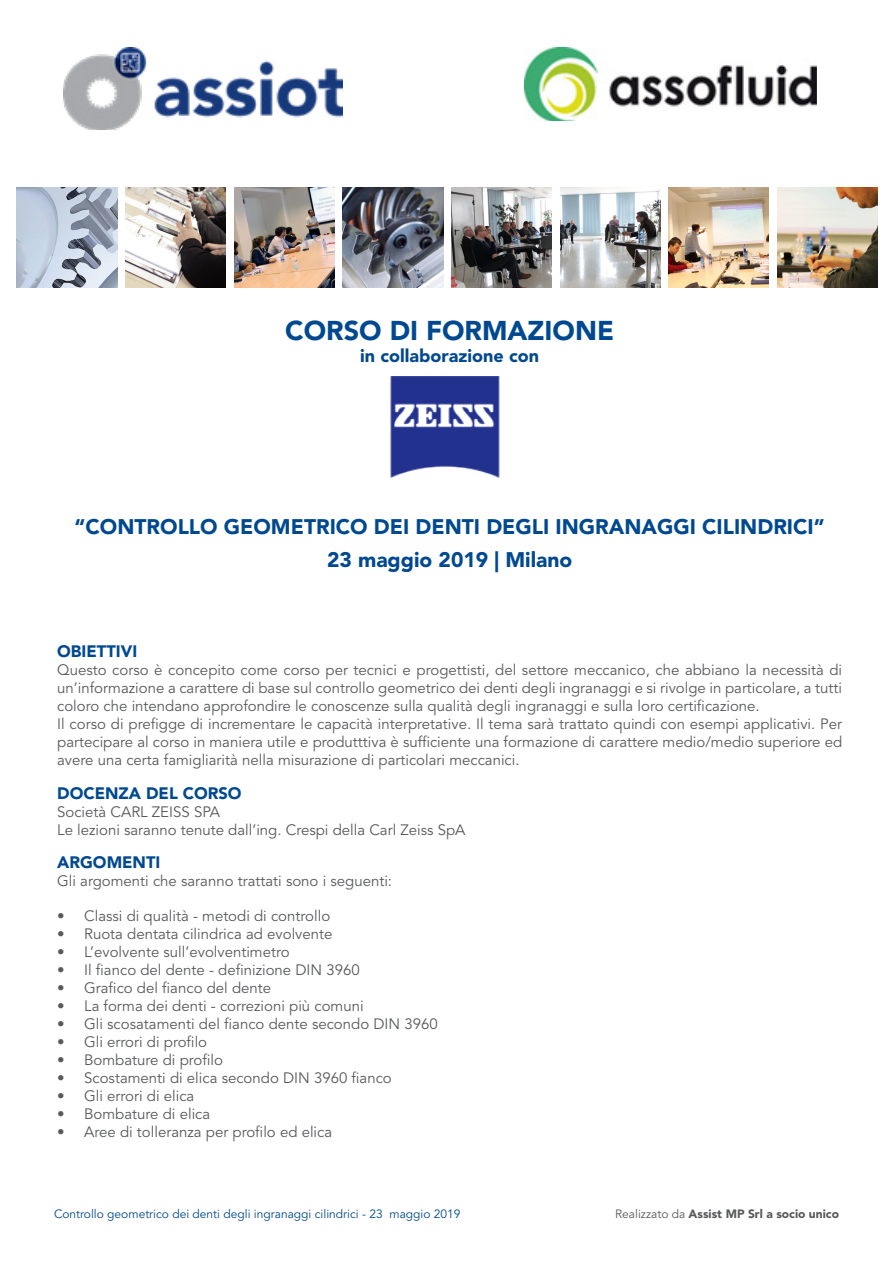
<style>
.page{position:relative;width:893px;height:1263px;background:#fff}
.page>*{position:absolute;margin:0;border:0;box-sizing:border-box;transform-origin:0 0}
.t1{font:900 27px "Avenir LT Std";color:#004990}
.t2{font:900 21px/33px "Avenir LT Std";color:#004990;text-align:center}
.t3{font:900 18px "Avenir LT Std";color:#004990}
.t4{font:900 16.5px "Avenir LT Std";color:#004990}
.t5{font:15px/18px "Avenir LT Std";color:#58595b}
.t6{font:12px "Avenir LT Std";color:#004990}
.t7{font:900 12px "Avenir LT Std";color:#58595b}
.s1{font-weight:400}
</style>
<div class="page">
<img style="left:17px;top:187px;width:100px;height:100px">
<img style="left:126px;top:187px;width:100px;height:100px">
<img style="left:234px;top:187px;width:100px;height:100px">
<img style="left:451px;top:187px;width:101px;height:100px">
<img style="left:343px;top:187px;width:100px;height:100px">
<img style="left:560px;top:187px;width:100px;height:100px">
<img style="left:669px;top:187px;width:100px;height:100px">
<img style="left:777px;top:187px;width:100px;height:100px">
<img style="left:63px;top:48px;width:280px;height:82px">
<img style="left:525px;top:48px;width:291px;height:73px">
<img style="left:390px;top:376px;width:110px;height:102px">
<h1 class="t1" style="left:285px;top:314px;width:330px">CORSO DI FORMAZIONE</h1>
<p class="t3" style="left:360px;top:344px;width:180px">in collaborazione con</p>
<h2 class="t2" style="left:75px;top:510px;width:752px">“CONTROLLO GEOMETRICO DEI DENTI DEGLI INGRANAGGI CILINDRICI”<br>23 maggio 2019 | Milano</h2>
<p class="t4" style="left:57px;top:641px;width:82px">OBIETTIVI</p>
<p class="t5" style="left:57px;top:661px;width:787px">Questo corso è concepito come corso per tecnici e progettisti, del settore meccanico, che abbiano la necessità di un’informazione a carattere di base sul controllo geometrico dei denti degli ingranaggi e si rivolge in particolare, a tutti coloro che intendano approfondire le conoscenze sulla qualità degli ingranaggi e sulla loro certificazione.<br>Il corso di prefigge di incrementare le capacità interpretative. Il tema sarà trattato quindi con esempi applicativi. Per partecipare al corso in maniera utile e produtttiva è sufficiente una formazione di carattere medio/medio superiore ed avere una certa famigliarità nella misurazione di particolari meccanici.</p>
<p class="t4" style="left:57px;top:783px;width:186px">DOCENZA DEL CORSO</p>
<p class="t5" style="left:57px;top:803px;width:410px">Società CARL ZEISS SPA<br>Le lezioni saranno tenute dall’ing. Crespi della Carl Zeiss SpA</p>
<p class="t4" style="left:57px;top:852px;width:105px">ARGOMENTI</p>
<p class="t5" style="left:57px;top:872px;width:336px">Gli argomenti che saranno trattati sono i seguenti:</p>
<p class="t5" style="left:57px;top:907px;width:275px">• Classi di qualità - metodi di controllo</p>
<p class="t5" style="left:57px;top:925px;width:277px">• Ruota dentata cilindrica ad evolvente</p>
<p class="t5" style="left:57px;top:943px;width:234px">• L’evolvente sull’evolventimetro</p>
<p class="t5" style="left:57px;top:961px;width:304px">• Il fianco del dente - definizione DIN 3960</p>
<p class="t5" style="left:57px;top:979px;width:215px">• Grafico del fianco del dente</p>
<p class="t5" style="left:57px;top:997px;width:308px">• La forma dei denti - correzioni più comuni</p>
<p class="t5" style="left:57px;top:1015px;width:382px">• Gli scosatamenti del fianco dente secondo DIN 3960</p>
<p class="t5" style="left:57px;top:1033px;width:151px">• Gli errori di profilo</p>
<p class="t5" style="left:57px;top:1051px;width:167px">• Bombature di profilo</p>
<p class="t5" style="left:57px;top:1069px;width:336px">• Scostamenti di elica secondo DIN 3960 fianco</p>
<p class="t5" style="left:57px;top:1087px;width:139px">• Gli errori di elica</p>
<p class="t5" style="left:57px;top:1105px;width:155px">• Bombature di elica</p>
<p class="t5" style="left:57px;top:1123px;width:277px">• Aree di tolleranza per profilo ed elica</p>
<p class="t6" style="left:54px;top:1207px;width:408px">Controllo geometrico dei denti degli ingranaggi cilindrici - 23 maggio 2019</p>
<p class="t7" style="left:615px;top:1206px;width:225px"><span class="s1">Realizzato da</span> Assist MP Srl a socio unico</p>
</div>
